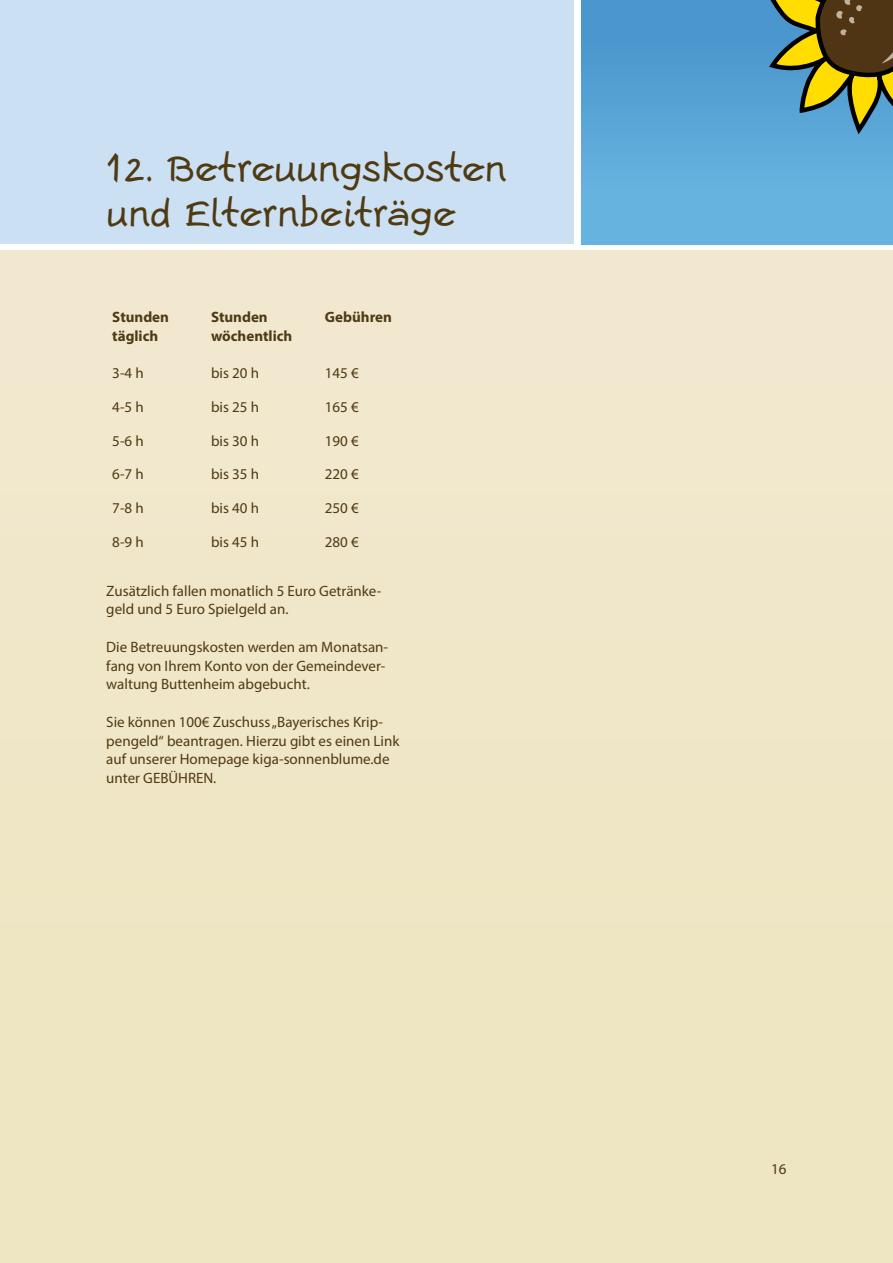
<style>
.page{position:relative;width:893px;height:1263px;background:#fff}
.page>*{position:absolute;margin:0;border:0;box-sizing:border-box;transform-origin:0 0}
.t1{font:37.5px/45px "Escript Com";color:#4f3a13}
.t2{font:15px/18.8px "Myriad Pro";color:#4f3a13}
.t3{font:700 15px/18.8px "Myriad Pro";color:#4f3a13}
</style>
<div class="page">
<div style="left:0;top:251px;width:893px;height:1012px;background:#efe6c7"></div>
<div style="left:0;top:0;width:574px;height:244px;background:#cbe1f3"></div>
<div style="left:582px;top:0;width:311px;height:244px;background:linear-gradient(to bottom,#4692cb,#6cb8e2)"></div>
<svg style="left:766px;top:0;width:127px;height:147px;background:#6b7d5e"></svg>
<h1 class="t1" style="left:106px;top:146px;width:401px">12. Betreuungskosten und Elternbeiträge</h1>
<p class="t3" style="left:112px;top:307px;width:58px">Stunden täglich</p>
<p class="t3" style="left:211px;top:307px;width:83px">Stunden wöchentlich</p>
<p class="t3" style="left:325px;top:307px;width:69px">Gebühren</p>
<p class="t2" style="left:112px;top:363px;width:33px">3-4 h</p>
<p class="t2" style="left:211px;top:363px;width:50px">bis 20 h</p>
<p class="t2" style="left:325px;top:363px;width:35px">145 €</p>
<p class="t2" style="left:112px;top:397px;width:33px">4-5 h</p>
<p class="t2" style="left:211px;top:397px;width:50px">bis 25 h</p>
<p class="t2" style="left:325px;top:397px;width:35px">165 €</p>
<p class="t2" style="left:112px;top:431px;width:33px">5-6 h</p>
<p class="t2" style="left:211px;top:431px;width:50px">bis 30 h</p>
<p class="t2" style="left:325px;top:431px;width:35px">190 €</p>
<p class="t2" style="left:112px;top:465px;width:33px">6-7 h</p>
<p class="t2" style="left:211px;top:465px;width:50px">bis 35 h</p>
<p class="t2" style="left:325px;top:465px;width:35px">220 €</p>
<p class="t2" style="left:112px;top:499px;width:33px">7-8 h</p>
<p class="t2" style="left:211px;top:499px;width:50px">bis 40 h</p>
<p class="t2" style="left:325px;top:499px;width:35px">250 €</p>
<p class="t2" style="left:112px;top:533px;width:33px">8-9 h</p>
<p class="t2" style="left:211px;top:533px;width:50px">bis 45 h</p>
<p class="t2" style="left:325px;top:533px;width:35px">280 €</p>
<p class="t2" style="left:106px;top:581px;width:277px">Zusätzlich fallen monatlich 5 Euro Getränke&shy;geld und 5 Euro Spielgeld an.</p>
<p class="t2" style="left:106px;top:637px;width:283px">Die Betreuungskosten werden am Monatsan&shy;fang von Ihrem Konto von der Gemeindever&shy;waltung Buttenheim abgebucht.</p>
<p class="t2" style="left:106px;top:712px;width:295px">Sie können 100€ Zuschuss „Bayerisches Krip&shy;pengeld“ beantragen. Hierzu gibt es einen Link auf unserer Homepage kiga-sonnenblume.de unter GEBÜHREN.</p>
<p class="t2" style="left:771px;top:1159px;width:17px">16</p>
</div>
